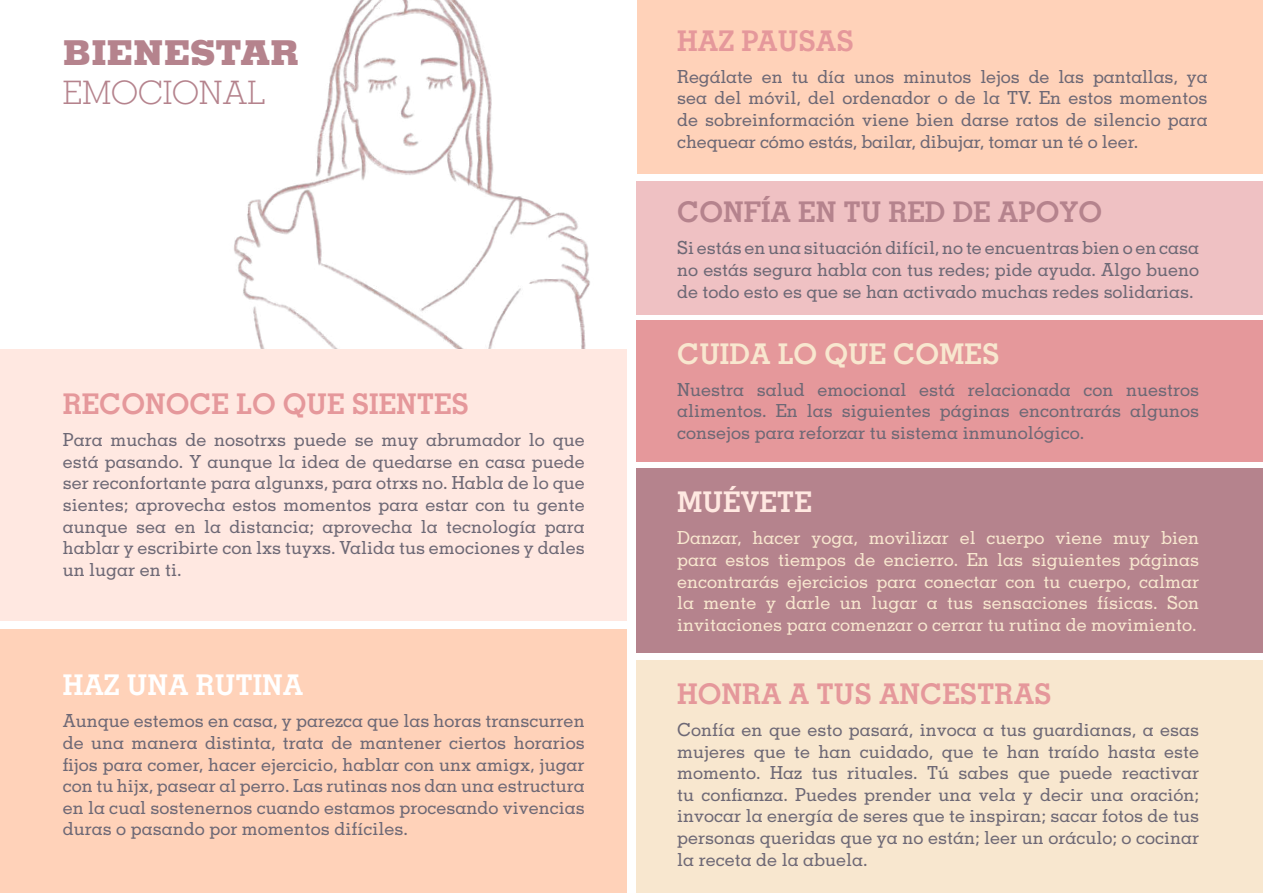
<style>
.page{position:relative;width:1263px;height:893px;background:#fff}
.page>*{position:absolute;margin:0;border:0;box-sizing:border-box;transform-origin:0 0}
.t1{font:800 34.35px "Memphis";color:#b5838d}
.t2{font:300 32.25px "Memphis";color:#b5838d}
.t3{font:700 28.5px "Memphis";color:#e5989b}
.t4{font:700 28.5px "Memphis";color:#b5838d}
.t5{font:700 28.5px "Memphis";color:#f8e7cf}
.t6{font:700 28.5px "Memphis";color:#fff}
.t7{font:700 28.5px "Memphis";color:#ffe8e1}
.t8{font:500 18px/21.6px "Memphis";color:#6d6875;text-align:justify}
.t9{font:500 18px/21.6px "Memphis";color:#f8e7cf;text-align:justify}
</style>
<div class="page">
<img style="left:234px;top:0;width:356px;height:349px">
<div style="left:637px;top:0;width:626px;height:174px;background:#ffd2b9"></div>
<div style="left:636px;top:468px;width:627px;height:185px;background:#b5838d"></div>
<div style="left:636px;top:181px;width:627px;height:134px;background:#efc1c3"></div>
<div style="left:0;top:349px;width:627px;height:272px;background:#ffe8e1"></div>
<div style="left:0;top:629px;width:627px;height:264px;background:#ffd2b9"></div>
<div style="left:637px;top:320px;width:626px;height:142px;background:#e5989b"></div>
<div style="left:637px;top:660px;width:626px;height:233px;background:#f8e7cf"></div>
<h1 class="t1" style="left:63px;top:30px;width:238px">BIENESTAR</h1>
<h2 class="t2" style="left:63px;top:72px;width:204px">EMOCIONAL</h2>
<h3 class="t3" style="left:63px;top:386px;width:408px">RECONOCE LO QUE SIENTES</h3>
<p class="t8" style="left:63px;top:429px;width:523px">Para muchas de nosotrxs puede se muy abrumador lo que está pasando. Y aunque la idea de quedarse en casa puede ser reconfortante para algunxs, para otrxs no. Habla de lo que sientes; aprovecha estos momentos para estar con tu gente aunque sea en la distancia; aprovecha la tecnología para hablar y escribirte con lxs tuyxs. Valida tus emociones y dales un lugar en ti.</p>
<h3 class="t6" style="left:63px;top:667px;width:242px">HAZ UNA RUTINA</h3>
<p class="t8" style="left:63px;top:710px;width:523px">Aunque estemos en casa, y parezca que las horas transcurren de una manera distinta, trata de mantener ciertos horarios fijos para comer, hacer ejercicio, hablar con unx amigx, jugar con tu hijx, pasear al perro. Las rutinas nos dan una estructura en la cual sostenernos cuando estamos procesando vivencias duras o pasando por momentos difíciles.</p>
<h3 class="t3" style="left:677px;top:23px;width:178px">HAZ PAUSAS</h3>
<p class="t8" style="left:677px;top:65px;width:532px">Regálate en tu día unos minutos lejos de las pantallas, ya sea del móvil, del ordenador o de la TV. En estos momentos de sobreinformación viene bien darse ratos de silencio para chequear cómo estás, bailar, dibujar, tomar un té o leer.</p>
<h3 class="t4" style="left:677px;top:194px;width:427px">CONFÍA EN TU RED DE APOYO</h3>
<p class="t8" style="left:677px;top:237px;width:523px">Si estás en una situación difícil, no te encuentras bien o en casa no estás segura habla con tus redes; pide ayuda. Algo bueno de todo esto es que se han activado muchas redes solidarias.</p>
<h3 class="t5" style="left:677px;top:336px;width:324px">CUIDA LO QUE COMES</h3>
<p class="t8" style="left:677px;top:378px;width:523px">Nuestra salud emocional está relacionada con nuestros alimentos. En las siguientes páginas encontrarás algunos consejos para reforzar tu sistema inmunológico.</p>
<h3 class="t7" style="left:677px;top:484px;width:136px">MUÉVETE</h3>
<p class="t9" style="left:677px;top:527px;width:523px">Danzar, hacer yoga, movilizar el cuerpo viene muy bien para estos tiempos de encierro. En las siguientes páginas encontrarás ejercicios para conectar con tu cuerpo, calmar la mente y darle un lugar a tus sensaciones físicas. Son invitaciones para comenzar o cerrar tu rutina de movimiento.</p>
<h3 class="t3" style="left:677px;top:676px;width:376px">HONRA A TUS ANCESTRAS</h3>
<p class="t8" style="left:677px;top:718px;width:523px">Confía en que esto pasará, invoca a tus guardianas, a esas mujeres que te han cuidado, que te han traído hasta este momento. Haz tus rituales. Tú sabes que puede reactivar tu confianza. Puedes prender una vela y decir una oración; invocar la energía de seres que te inspiran; sacar fotos de tus personas queridas que ya no están; leer un oráculo; o cocinar la receta de la abuela.</p>
</div>
